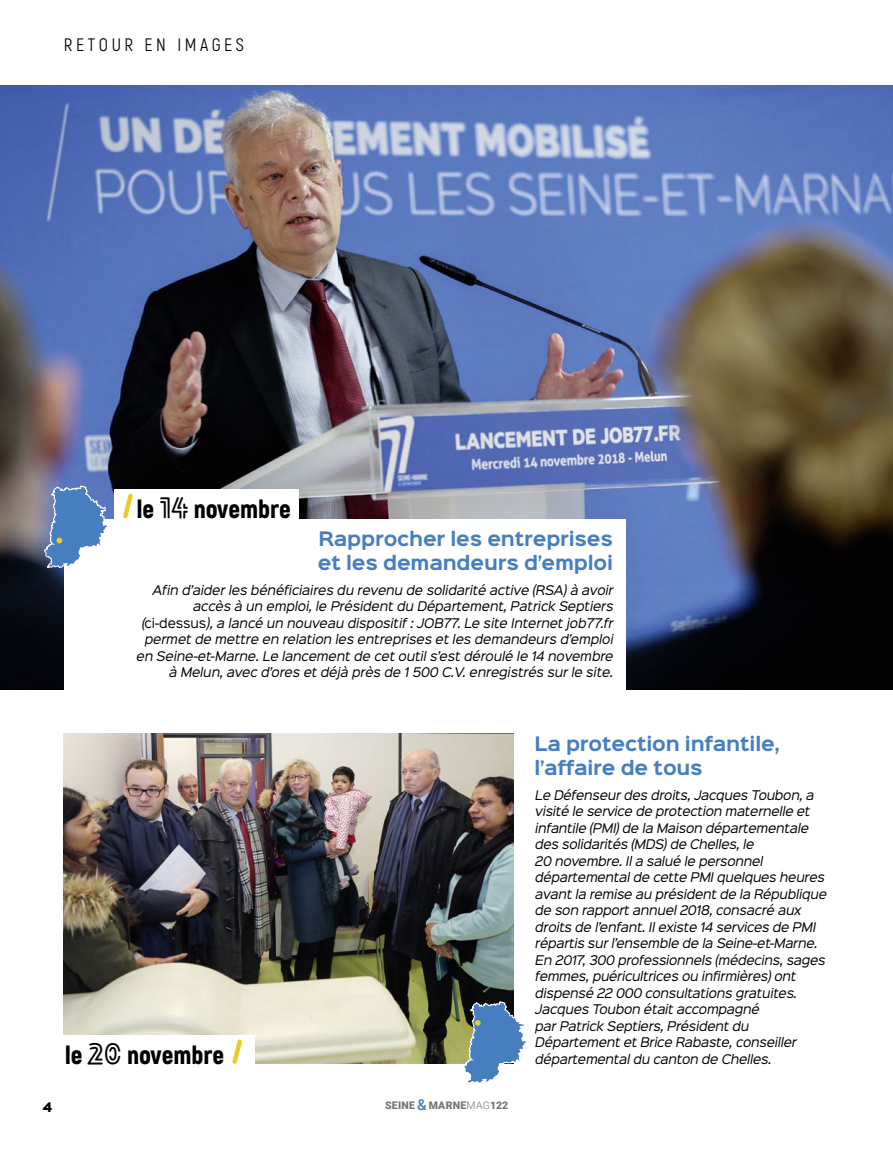
<style>
.page{position:relative;width:893px;height:1149px;background:#fff}
.page>*{position:absolute;margin:0;border:0;box-sizing:border-box;transform-origin:0 0}
._00_TXT_COURANT{font:900 25.5px "Akrobat";color:#000}
._00_TXT_COURANT-2{font:700 18px/23.2px "Sinkin Sans 700";letter-spacing:-.01em;color:#467ec0}
._00_TXT_COURANT-3{font:18px "Akrobat";letter-spacing:.2em;color:#000}
._00_TXT_COURANT-4{font:italic 12px/16.5px "Sinkin Sans 400";color:#000;text-align:right}
._00_TXT_COURANT-5{font:900 12px "Sinkin Sans 800";color:#000}
._00_TXT_COURANT-6{font:900 10.5px "Roboto";letter-spacing:.025em;color:#777574}
.s1{font-family:"Lovelo Line";font-weight:700;font-size:28.5px}
.s2{font-style:normal}
.s3{font-weight:500;font-size:15px;color:#467ec0}
.s4{font-weight:300}
</style>
<div class="page">
<img style="left:0;top:85px;width:893px;height:604px">
<div style="left:64px;top:519px;width:562px;height:170px;background:#fff"></div>
<img style="left:64px;top:733px;width:449px;height:330px">
<div style="left:57px;top:1034px;width:198px;height:37px;background:#fff"></div>
<svg style="left:232px;top:1039px;width:10px;height:25px"></svg>
<svg style="left:44px;top:483px;width:65px;height:98px"></svg>
<div style="left:115px;top:489px;width:184px;height:37px;background:#fff"></div>
<svg style="left:123px;top:493px;width:10px;height:26px"></svg>
<svg style="left:463px;top:998px;width:63px;height:85px"></svg>
<p class="_00_TXT_COURANT-3" style="left:64px;top:34px;width:182px">RETOUR EN IMAGES</p>
<p class="_00_TXT_COURANT" style="left:137px;top:492px;width:155px">le <span class="s1">14</span> novembre</p>
<p class="_00_TXT_COURANT-2" style="left:318px;top:528px;width:297px">Rapprocher les entreprises et les demandeurs d’emploi</p>
<p class="_00_TXT_COURANT-4" style="left:136px;top:580px;width:482px">Afin d’aiderles bénéficiaires du revenu de solidarité active (RSA)à avoir accès à un emploi,le Présidentdu Département,Patrick Septiers<br>(<span class="s2">c i - d e s s u s</span> ),a lancé un nouveau dispositif:JOB77.Le site Internetjob77.fr permetde mettre en relation les entreprises etles demandeurs d’emploi en Seine‑et‑ Marne.Le lancementde cetoutils’estdéroulé le 14 novembre à Melun,avec d’ores etdéjà près de 1500 C.V.enregistrés surle site.</p>
<p class="_00_TXT_COURANT" style="left:65px;top:1038px;width:161px">le <span class="s1">20</span> novembre</p>
<p class="_00_TXT_COURANT-5" style="left:43px;top:1100px;width:11px">4</p>
<p class="_00_TXT_COURANT-6" style="left:385px;top:1097px;width:125px">SEINE <span class="s3">&amp;</span> MARNE<span class="s4">MAG</span>122</p>
<p class="_00_TXT_COURANT-2" style="left:535px;top:733px;width:247px">La protection infantile, l’affaire de tous</p>
<p class="_00_TXT_COURANT-4" style="left:535px;top:785px;width:296px;text-align:left">Le Défenseurdes droits,Jacques Toubon,a visité le service de protection maternelle et infantile (PMI)de la Maison départementale des solidarités (MDS)de Chelles,le<br>20 novembre.Ila salué le personnel départementalde cette PMIquelques heures avantla remise au présidentde la République de son rapportannuel2018,consacré aux droits de l’enfant.Ilexiste 14 services de PMI répartis surl’ensemble de la Seine‑et‑ Marne.<br>En 2017,300 professionnels (médecins,sages femmes,puéricultrices ou infirmières)ont dispensé 22 000 consultations gratuites.<br>Jacques Toubon étaitaccompagné parPatrick Septiers,Présidentdu DépartementetBrice Rabaste,conseiller départementaldu canton de Chelles.</p>
</div>
